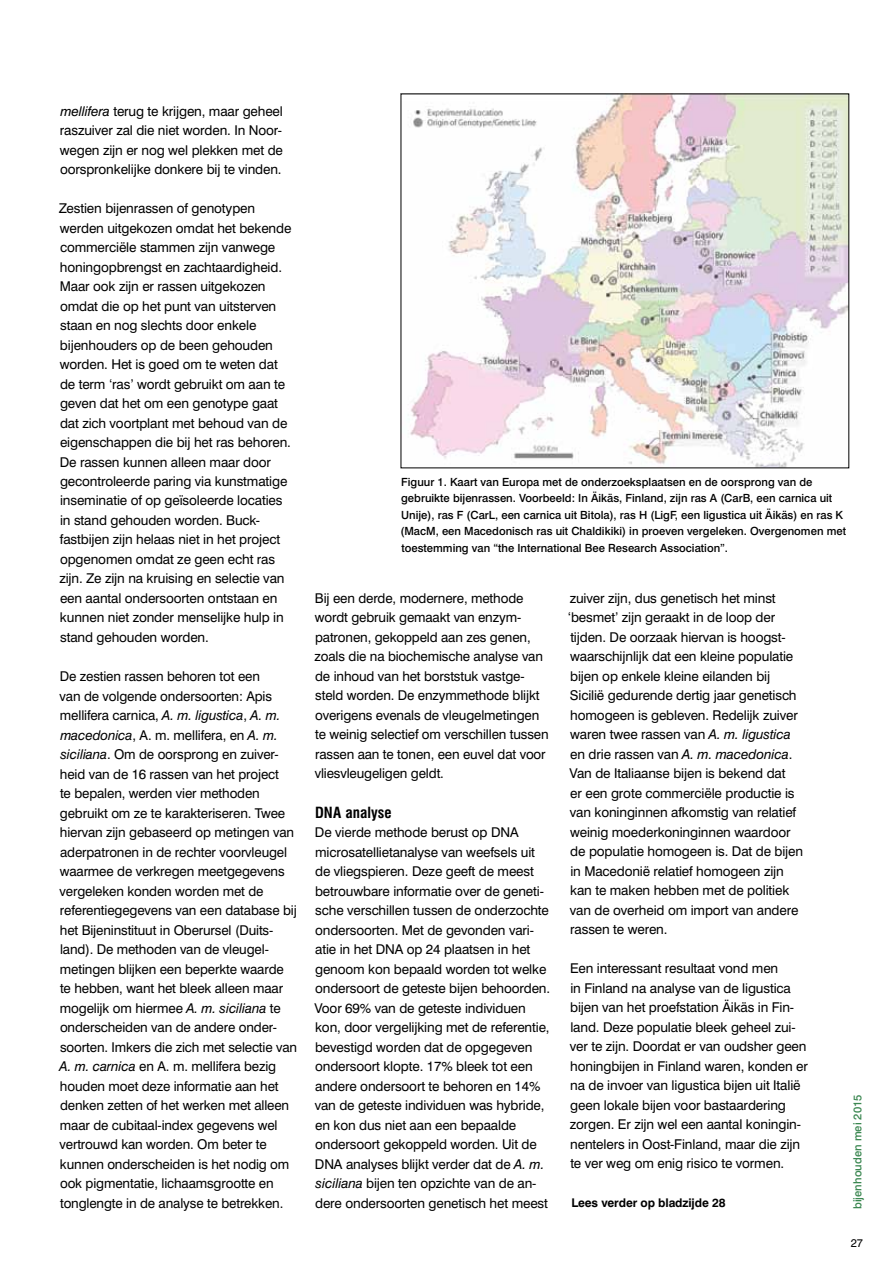
<style>
.page{position:relative;width:893px;height:1263px;background:#fff}
.page>*{position:absolute;margin:0;border:0;box-sizing:border-box;transform-origin:0 0}
.t1{font:700 condensed 15px "Swiss 721 BT";letter-spacing:.005em;color:#000}
.t2{font:13.5px/19.5px "Swiss 721 BT";letter-spacing:-.01em;color:#000}
.t3{font:700 12px "Swiss 721 BT";letter-spacing:-.01em;color:#000}
.t4{font:500 11.25px/16.5px "Swiss 721 BT";color:#000}
.t5{font:500 11.25px "Swiss 721 BT";color:#3b8751}
.t6{font:11.25px "Swiss 721 BT";color:#000}
.s1{font-style:italic}
</style>
<div class="page">
<img style="left:410px;top:96px;width:437px;height:370px">
<p class="t2" style="left:60px;top:101px;width:225px;text-align:justify"><span class="s1">mellifera</span> terug te krijgen, maar geheel raszuiver zal die niet worden. In Noor&shy;wegen zijn er nog wel plekken met de oorspronkelijke donkere bij te vinden.</p>
<p class="t2" style="left:59px;top:198px;width:234px">Zestien bijenrassen of genotypen werden uitgekozen omdat het bekende commerciële stammen zijn vanwege honingopbrengst en zachtaardigheid.<br>Maar ook zijn er rassen uitgekozen omdat die op het punt van uitsterven staan en nog slechts door enkele bijenhouders op de been gehouden worden. Het is goed om te weten dat de term ‘ras’ wordt gebruikt om aan te geven dat het om een genotype gaat dat zich voortplant met behoud van de eigenschappen die bij het ras behoren.<br>De rassen kunnen alleen maar door gecontroleerde paring via kunstmatige inseminatie of op geïsoleerde locaties in stand gehouden worden. Buck&shy;fastbijen zijn helaas niet in het project opgenomen omdat ze geen echt ras zijn. Ze zijn na kruising en selectie van een aantal ondersoorten ontstaan en kunnen niet zonder menselijke hulp in stand gehouden worden.</p>
<p class="t2" style="left:60px;top:666px;width:239px">De zestien rassen behoren tot een<br>van de volgende ondersoorten: Apis mellifera carnica, <span class="s1">A. m. ligustica</span>, <span class="s1">A. m. macedonica</span>, A. m. mellifera, en <span class="s1">A. m. siciliana</span>. Om de oorsprong en zuiver&shy;heid van de 16 rassen van het project<br>te bepalen, werden vier methoden gebruikt om ze te karakteriseren. Twee hiervan zijn gebaseerd op metingen van aderpatronen in de rechter voorvleugel waarmee de verkregen meetgegevens vergeleken konden worden met de referentiegegevens van een database bij het Bijeninstituut in Oberursel (Duits&shy;land). De methoden van de vleugel&shy;metingen blijken een beperkte waarde te hebben, want het bleek alleen maar mogelijk om hiermee <span class="s1">A. m. siciliana</span> te onderscheiden van de andere onder&shy;soorten. Imkers die zich met selectie van <span class="s1">A. m. carnica</span> en A. m. mellifera bezig houden moet deze informatie aan het denken zetten of het werken met alleen maar de cubitaal-index gegevens wel vertrouwd kan worden. Om beter te kunnen onderscheiden is het nodig om ook pigmentatie, lichaamsgrootte en tonglengte in de analyse te betrekken.</p>
<p class="t4" style="left:400px;top:473px;width:447px">Figuur 1. Kaart van Europa met de onderzoeksplaatsen en de oorsprong van de gebruikte bijenrassen. Voorbeeld: In Äikäs, Finland, zijn ras A (CarB, een carnica uit Unije), ras F (CarL, een carnica uit Bitola), ras H (LigF, een ligustica uit Äikäs) en ras K (MacM, een Macedonisch ras uit Chaldikiki) in proeven vergeleken. Overgenomen met toestemming van “the International Bee Research Association”.</p>
<p class="t2" style="left:315px;top:588px;width:236px">Bij een derde, modernere, methode wordt gebruik gemaakt van enzym&shy;patronen, gekoppeld aan zes genen, zoals die na biochemische analyse van de inhoud van het borststuk vastge&shy;steld worden. De enzymmethode blijkt overigens evenals de vleugelmetingen te weinig selectief om verschillen tussen rassen aan te tonen, een euvel dat voor vliesvleugeligen geldt.</p>
<p class="t1" style="left:315px;top:803px;width:78px">DNA analyse</p>
<p class="t2" style="left:314px;top:822px;width:237px">De vierde methode berust op DNA microsatellietanalyse van weefsels uit de vliegspieren. Deze geeft de meest betrouwbare informatie over de geneti&shy;sche verschillen tussen de onderzochte ondersoorten. Met de gevonden vari&shy;atie in het DNA op 24 plaatsen in het genoom kon bepaald worden tot welke ondersoort de geteste bijen behoorden.<br>Voor 69% van de geteste individuen kon, door vergelijking met de referentie, bevestigd worden dat de opgegeven ondersoort klopte. 17% bleek tot een andere ondersoort te behoren en 14% van de geteste individuen was hybride, en kon dus niet aan een bepaalde ondersoort gekoppeld worden. Uit de DNA analyses blijkt verder dat de <span class="s1">A. m. siciliana</span> bijen ten opzichte van de an&shy;dere ondersoorten genetisch het meest</p>
<p class="t2" style="left:568px;top:588px;width:237px">zuiver zijn, dus genetisch het minst ‘besmet’ zijn geraakt in de loop der tijden. De oorzaak hiervan is hoogst&shy;waarschijnlijk dat een kleine populatie bijen op enkele kleine eilanden bij Sicilië gedurende dertig jaar genetisch homogeen is gebleven. Redelijk zuiver waren twee rassen van <span class="s1">A. m. ligustica </span>en drie rassen van <span class="s1">A. m. macedonica</span>.<br>Van de Italiaanse bijen is bekend dat<br>er een grote commerciële productie is van koninginnen afkomstig van relatief weinig moederkoninginnen waardoor de populatie homogeen is. Dat de bijen in Macedonië relatief homogeen zijn kan te maken hebben met de politiek van de overheid om import van andere rassen te weren.</p>
<p class="t2" style="left:570px;top:959px;width:240px">Een interessant resultaat vond men<br>in Finland na analyse van de ligustica bijen van het proefstation Äikäs in Fin&shy;land. Deze populatie bleek geheel zui&shy;ver te zijn. Doordat er van oudsher geen honingbijen in Finland waren, konden er na de invoer van ligustica bijen uit Italië geen lokale bijen voor bastaardering zorgen. Er zijn wel een aantal koningin&shy;nentelers in Oost-Finland, maar die zijn te ver weg om enig risico te vormen.</p>
<p class="t3" style="left:571px;top:1195px;width:156px">Lees verder op bladzijde 28</p>
<p class="t5" style="left:851px;top:1209px;width:116px;rotate:-90deg">bijenhouden mei 2015</p>
<p class="t6" style="left:851px;top:1236px;width:14px">27</p>
</div>
